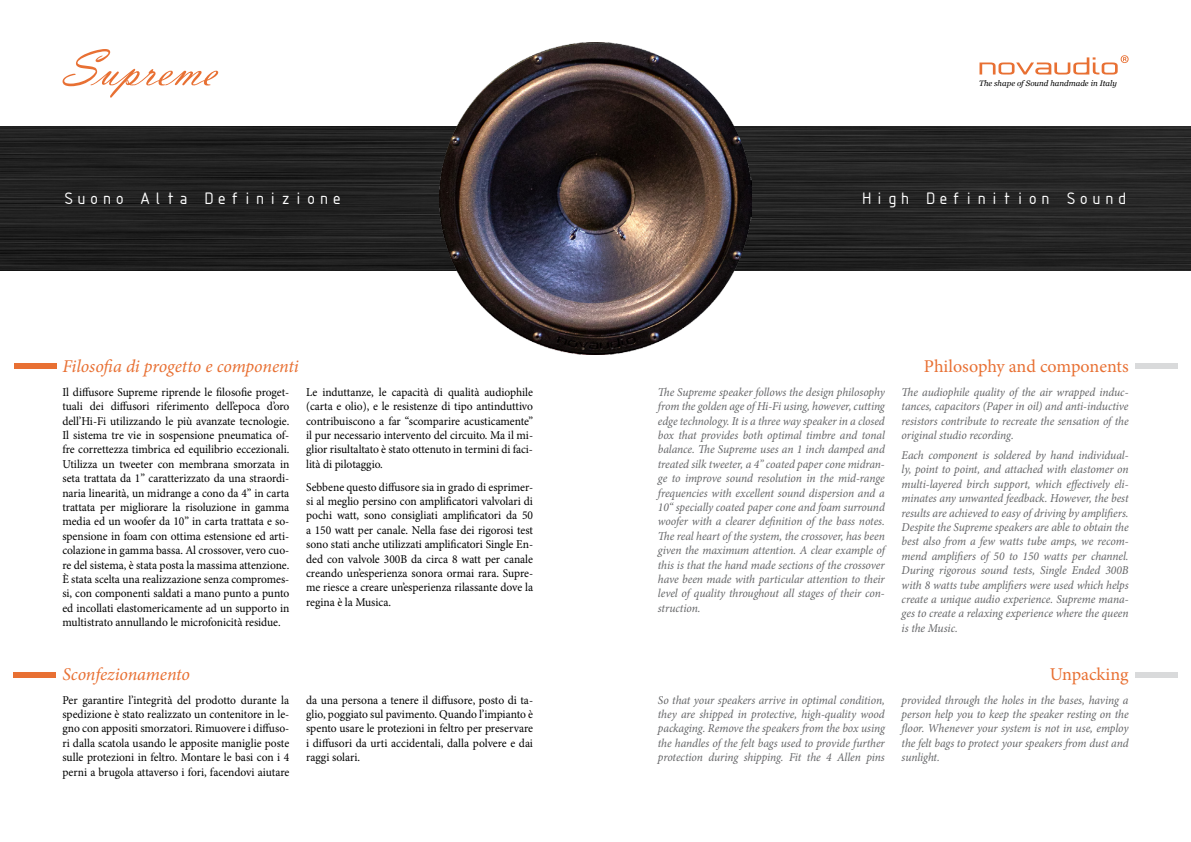
<style>
.page{position:relative;width:1191px;height:842px;background:#fff}
.page>*{position:absolute;margin:0;border:0;box-sizing:border-box;transform-origin:0 0}
.t1{font:53.1px "Vladimir Script";letter-spacing:.005em;color:#e87033}
.t2{font:italic 18px "Minion Pro";letter-spacing:-.005em;color:#e87033}
.t3{font:18px "ISOCTEUR";color:#fff}
.t4{font:18px "Minion Pro";letter-spacing:-.005em;color:#e87033}
.t5{font:12px/14.4px "Minion Pro";letter-spacing:-.005em;color:#000;text-align:justify;scale:.96 1}
.t6{font:italic 12px/14.4px "Minion Pro";letter-spacing:-.01em;color:#646567;text-align:justify;scale:.96 1}
.t7{font:italic 8px "Georgia";color:#000}
</style>
<div class="page">
<svg style="left:979px;top:55px;width:149px;height:20px"></svg>
<img style="left:0;top:127px;width:1191px;height:143px">
<div style="left:14px;top:363px;width:43px;height:6px;background:#e87033"></div>
<div style="left:1135px;top:363px;width:43px;height:6px;background:#d9dadb"></div>
<div style="left:13px;top:672px;width:43px;height:6px;background:#e87033"></div>
<div style="left:1135px;top:672px;width:43px;height:6px;background:#d9dadb"></div>
<img style="left:440px;top:43px;width:311px;height:311px">
<h1 class="t1" style="left:62px;top:37px;width:155px">Supreme</h1>
<p class="t7" style="left:979px;top:77px;width:139px">The shape of Sound handmade in Italy</p>
<h2 class="t3" style="left:62px;top:187px;width:282px">Suono Alta Definizione</h2>
<h2 class="t3" style="left:860px;top:187px;width:270px">High Definition Sound</h2>
<h2 class="t2" style="left:62px;top:354px;width:238px">Filosofia di progetto e componenti</h2>
<p class="t5" style="left:62px;top:385px;width:238px">Il diffusore Supreme riprende le filosofie proget&shy;tuali dei diffusori riferimento dell’epoca d’oro dell’Hi-Fi utilizzando le più avanzate tecnologie.<br>Il sistema tre vie in sospensione pneumatica of&shy;fre correttezza timbrica ed equilibrio eccezionali.<br>Utilizza un tweeter con membrana smorzata in seta trattata da 1” caratterizzato da una straordi&shy;naria linearità, un midrange a cono da 4” in carta trattata per migliorare la risoluzione in gamma media ed un woofer da 10” in carta trattata e so&shy;spensione in foam con ottima estensione ed arti&shy;colazione in gamma bassa. Al crossover, vero cuo&shy;re del sistema, è stata posta la massima attenzione.<br>È stata scelta una realizzazione senza compromes&shy;si, con componenti saldati a mano punto a punto ed incollati elastomericamente ad un supporto in multistrato annullando le microfonicità residue.</p>
<p class="t5" style="left:306px;top:385px;width:238px">Le induttanze, le capacità di qualità audiophile (carta e olio), e le resistenze di tipo antinduttivo contribuiscono a far “scomparire acusticamente” il pur necessario intervento del circuito. Ma il mi&shy;glior risultaltato è stato ottenuto in termini di faci&shy;lità di pilotaggio.</p>
<p class="t5" style="left:306px;top:480px;width:238px">Sebbene questo diffusore sia in grado di esprimer&shy;si al meglio persino con amplificatori valvolari di pochi watt, sono consigliati amplificatori da 50 a 150 watt per canale. Nella fase dei rigorosi test sono stati anche utilizzati amplificatori Single En&shy;ded con valvole 300B da circa 8 watt per canale creando un’esperienza sonora ormai rara. Supre&shy;me riesce a creare un’esperienza rilassante dove la regina è la Musica.</p>
<h2 class="t2" style="left:62px;top:662px;width:129px">Sconfezionamento</h2>
<p class="t5" style="left:62px;top:693px;width:238px">Per garantire l’integrità del prodotto durante la spedizione è stato realizzato un contenitore in le&shy;gno con appositi smorzatori. Rimuovere i diffuso&shy;ri dalla scatola usando le apposite maniglie poste sulle protezioni in feltro. Montare le basi con i 4 perni a brugola attaverso i fori, facendovi aiutare</p>
<p class="t5" style="left:306px;top:693px;width:238px">da una persona a tenere il diffusore, posto di ta&shy;glio, poggiato sul pavimento. Quando l’impianto è spento usare le protezioni in feltro per preservare i diffusori da urti accidentali, dalla polvere e dai raggi solari.</p>
<h2 class="t4" style="left:924px;top:354px;width:206px">Philosophy and components</h2>
<p class="t6" style="left:658px;top:385px;width:238px">The Supreme speaker follows the design philosophy from the golden age of Hi-Fi using, however, cutting edge technology. It is a three way speaker in a closed box that provides both optimal timbre and tonal balance. The Supreme uses an 1 inch damped and treated silk tweeter, a 4” coated paper cone midran&shy;ge to improve sound resolution in the mid-range frequencies with excellent sound dispersion and a 10“ specially coated paper cone and foam surround woofer with a clearer definition of the bass notes.<br>The real heart of the system, the crossover, has been given the maximum attention. A clear example of this is that the hand made sections of the crossover have been made with particular attention to their level of quality throughout all stages of their con&shy;struction.</p>
<p class="t6" style="left:901px;top:385px;width:238px">The audiophile quality of the air wrapped induc&shy;tances, capacitors (Paper in oil) and anti-inductive resistors contribute to recreate the sensation of the original studio recording.</p>
<p class="t6" style="left:901px;top:448px;width:238px">Each component is soldered by hand individual&shy;ly, point to point, and attached with elastomer on multi-layered birch support, which effectively eli&shy;minates any unwanted feedback. However, the best results are achieved to easy of driving by amplifiers.<br>Despite the Supreme speakers are able to obtain the best also from a few watts tube amps, we recom&shy;mend amplifiers of 50 to 150 watts per channel.<br>During rigorous sound tests, Single Ended 300B with 8 watts tube amplifiers were used which helps create a unique audio experience. Supreme mana&shy;ges to create a relaxing experience where the queen is the Music.</p>
<h2 class="t4" style="left:1049px;top:662px;width:80px">Unpacking</h2>
<p class="t6" style="left:658px;top:693px;width:238px">So that your speakers arrive in optimal condition, they are shipped in protective, high-quality wood packaging. Remove the speakers from the box using the handles of the felt bags used to provide further protection during shipping. Fit the 4 Allen pins</p>
<p class="t6" style="left:901px;top:693px;width:238px">provided through the holes in the bases, having a person help you to keep the speaker resting on the floor. Whenever your system is not in use, employ the felt bags to protect your speakers from dust and sunlight.</p>
</div>
